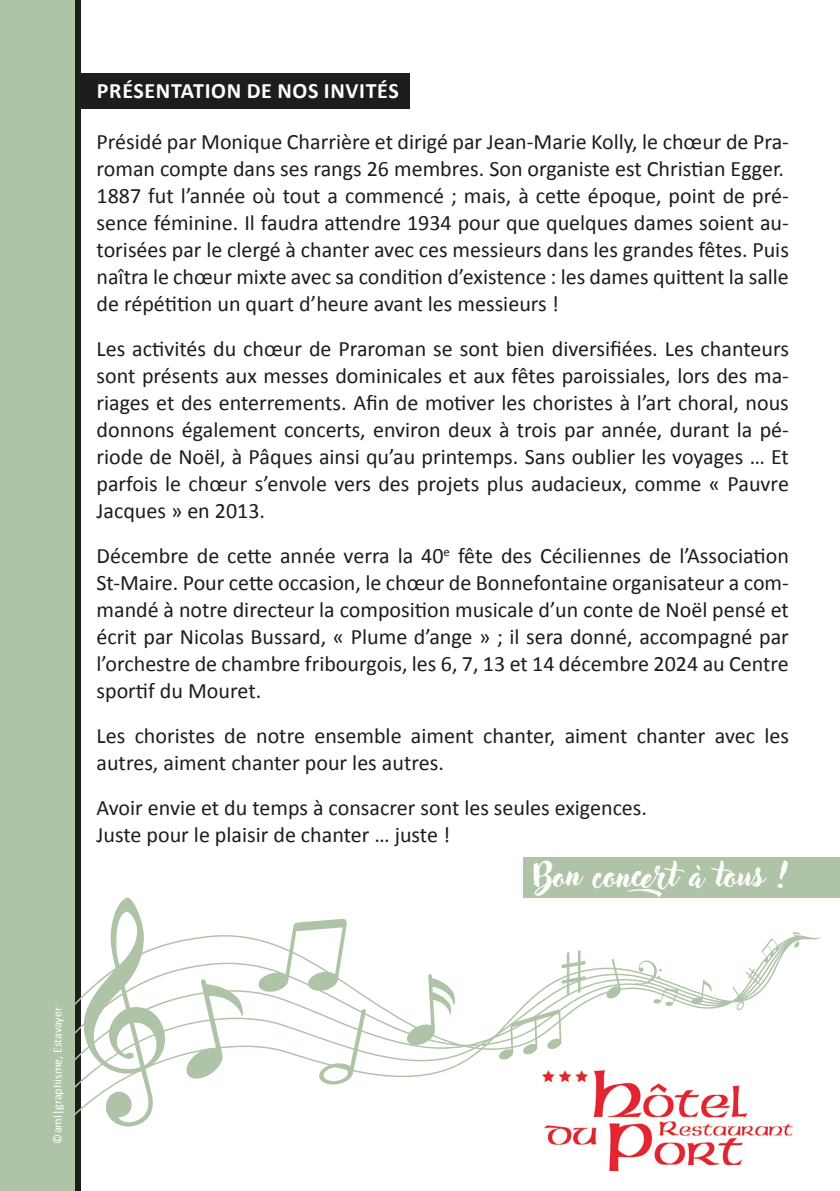
<style>
.page{position:relative;width:840px;height:1191px;background:#fff}
.page>*{position:absolute;margin:0;border:0;box-sizing:border-box;transform-origin:0 0}
.t1{font:34px "Adlery Pro Swash";color:#fff}
.t2{font:22px/27px "Calibri";color:#1d1d1b}
.t3{font:700 22px "Calibri";letter-spacing:.03em;color:#fff}
.t4{font:12px "Calibri";color:#fff}
</style>
<div class="page">
<div style="left:0;top:0;width:79px;height:1191px;background:#afc3a7"></div>
<div style="left:75px;top:0;width:6px;height:1191px;background:#1d1d1b"></div>
<svg style="left:75px;top:935px;width:746px;height:180px"></svg>
<svg style="left:257px;top:918px;width:90px;height:75px"></svg>
<svg style="left:498px;top:1009px;width:63px;height:51px"></svg>
<svg style="left:184px;top:979px;width:60px;height:101px"></svg>
<svg style="left:690px;top:979px;width:21px;height:26px"></svg>
<svg style="left:405px;top:974px;width:50px;height:72px"></svg>
<svg style="left:792px;top:931px;width:8px;height:17px"></svg>
<svg style="left:605px;top:959px;width:16px;height:40px"></svg>
<svg style="left:318px;top:1008px;width:48px;height:77px"></svg>
<svg style="left:81px;top:897px;width:85px;height:230px"></svg>
<svg style="left:561px;top:950px;width:24px;height:44px"></svg>
<svg style="left:732px;top:938px;width:46px;height:72px"></svg>
<svg style="left:635px;top:960px;width:42px;height:46px"></svg>
<div style="left:77px;top:73px;width:333px;height:35px;background:#1d1d1b"></div>
<div style="left:523px;top:857px;width:316px;height:41px;background:#afc3a7"></div>
<img style="left:541px;top:1070px;width:250px;height:100px">
<p class="t3" style="left:97px;top:75px;width:303px">PRÉSENTATION DE NOS INVITÉS</p>
<p class="t2" style="left:96px;top:128px;width:693px">Présidé par Monique Charrière et dirigé par Jean-Marie Kolly, le chœur de Pra&shy;roman compte dans ses rangs 26 membres. Son organiste est Christian Egger.<br>1887 fut l’année où tout a commencé ; mais, à cette époque, point de pré&shy;sence féminine. Il faudra attendre 1934 pour que quelques dames soient au&shy;torisées par le clergé à chanter avec ces messieurs dans les grandes fêtes. Puis naîtra le chœur mixte avec sa condition d’existence : les dames quittent la salle de répétition un quart d’heure avant les messieurs !</p>
<p class="t2" style="left:96px;top:335px;width:693px;text-align:justify">Les activités du chœur de Praroman se sont bien diversifiées. Les chanteurs sont présents aux messes dominicales et aux fêtes paroissiales, lors des ma&shy;riages et des enterrements. Afin de motiver les choristes à l’art choral, nous donnons également concerts, environ deux à trois par année, durant la pé&shy;riode de Noël, à Pâques ainsi qu’au printemps. Sans oublier les voyages … Et parfois le chœur s’envole vers des projets plus audacieux, comme « Pauvre Jacques » en 2013.</p>
<p class="t2" style="left:96px;top:542px;width:693px;text-align:justify">Décembre de cette année verra la 40<sup>e</sup> fête des Céciliennes de l’Association St-Maire. Pour cette occasion, le chœur de Bonnefontaine organisateur a com&shy;mandé à notre directeur la composition musicale d’un conte de Noël pensé et écrit par Nicolas Bussard, « Plume d’ange » ; il sera donné, accompagné par l’orchestre de chambre fribourgois, les 6, 7, 13 et 14 décembre 2024 au Centre sportif du Mouret.</p>
<p class="t2" style="left:96px;top:722px;width:693px">Les choristes de notre ensemble aiment chanter, aiment chanter avec les autres, aiment chanter pour les autres.</p>
<p class="t2" style="left:96px;top:794px;width:551px">Avoir envie et du temps à consacrer sont les seules exigences.<br>Juste pour le plaisir de chanter … juste !</p>
<h1 class="t1" style="left:531px;top:854px;width:257px">Bon concert à tous !</h1>
<p class="t4" style="left:49px;top:1143px;width:138px;rotate:-90deg">©aml|graphisme, Estavayer</p>
</div>
